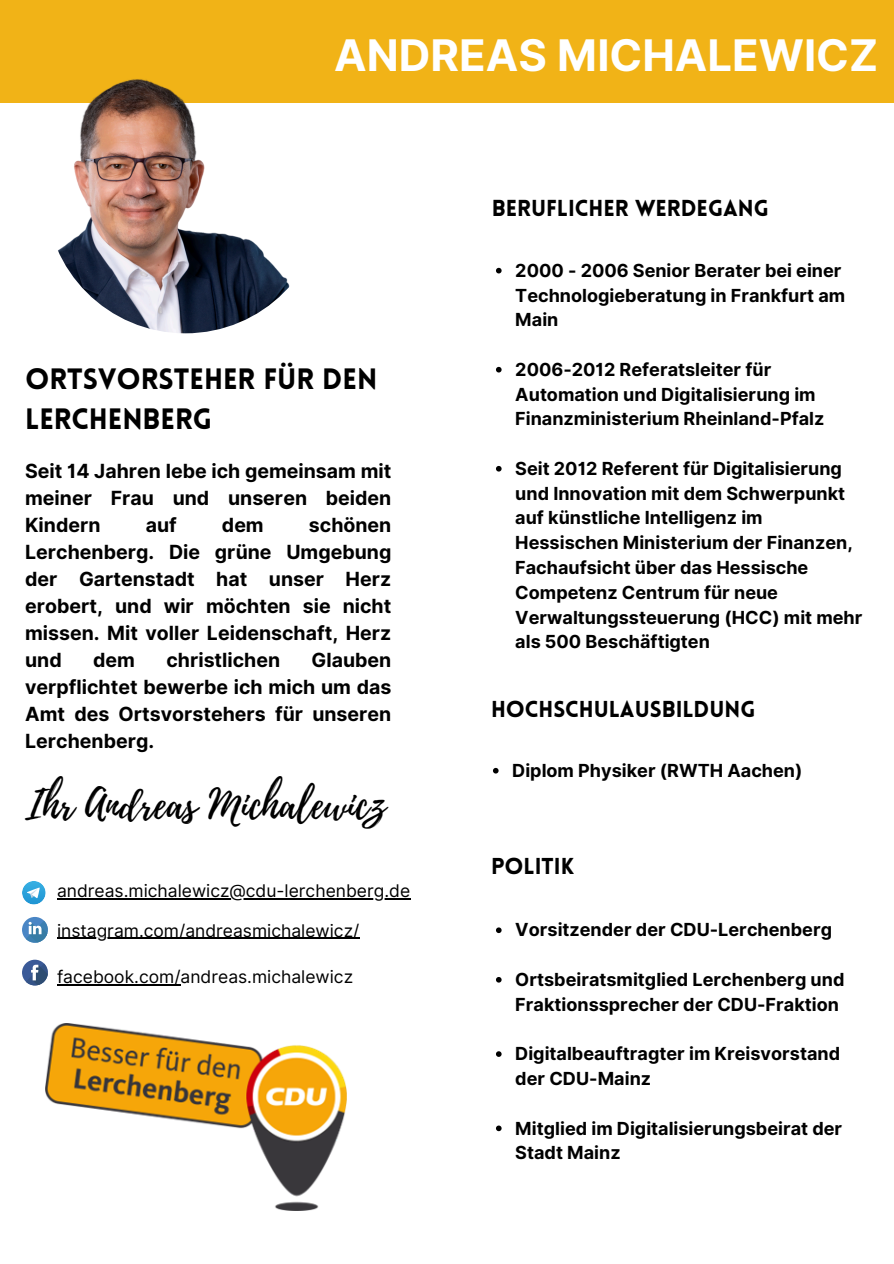
<style>
.page{position:relative;width:894px;height:1264px;background:#fff}
.page>*{position:absolute;margin:0;border:0;box-sizing:border-box;transform-origin:0 0}
.t1{font:700 43.5px "Inter";color:#fff}
.t2{font:40.2px "Playlist Script";color:#000}
.t3{font:900 28.8px/39.8px "Lovelo";color:#000}
.t4{font:900 22.5px "Lovelo";color:#000}
.t5{font:700 19.5px/27px "Inter";color:#000;text-align:justify}
.t6{font:700 18px/24.8px "Inter";color:#000}
.t7{font:17.4px "Inter";color:#000}
</style>
<div class="page">
<div style="left:0;top:0;width:893px;height:103px;background:#f1b317"></div>
<img style="left:46px;top:55px;width:278px;height:278px;border-radius:50%">
<svg style="left:22px;top:959px;width:26px;height:26px"></svg>
<svg style="left:26px;top:963px;width:22px;height:23px"></svg>
<svg style="left:22px;top:916px;width:26px;height:26px"></svg>
<svg style="left:26px;top:920px;width:22px;height:23px"></svg>
<svg style="left:22px;top:880px;width:24px;height:24px"></svg>
<svg style="left:27px;top:887px;width:13px;height:11px"></svg>
<img style="left:46px;top:1023px;width:300px;height:187px">
<hr style="left:57px;top:898px;width:353px;height:1px;background:#000">
<svg style="left:496px;top:268px;width:5px;height:5px"></svg>
<svg style="left:496px;top:367px;width:5px;height:5px"></svg>
<svg style="left:496px;top:466px;width:5px;height:5px"></svg>
<svg style="left:493px;top:768px;width:5px;height:5px"></svg>
<svg style="left:496px;top:927px;width:5px;height:6px"></svg>
<svg style="left:496px;top:977px;width:5px;height:5px"></svg>
<svg style="left:496px;top:1051px;width:5px;height:5px"></svg>
<svg style="left:496px;top:1125px;width:5px;height:6px"></svg>
<hr style="left:57px;top:937px;width:302px;height:1px;background:#000">
<hr style="left:57px;top:983px;width:123px;height:2px;background:#000">
<p class="t1" style="left:334px;top:29px;width:545px">ANDREAS MICHALEWICZ</p>
<p class="t3" style="left:25px;top:362px;width:353px">ORTSVORSTEHER FÜR DEN<br>LERCHENBERG</p>
<p class="t5" style="left:25px;top:457px;width:367px">Seit 14 Jahren lebe ich gemeinsam mit meiner Frau und unseren beiden Kindern</p>
<p class="t5" style="left:25px;top:511px;width:367px;text-indent:284px">schönen Lerchenberg. Die grüne Umgebung der Gartenstadt hat unser Herz erobert, und wir möchten sie nicht missen. Mit voller Leidenschaft, Herz und</p>
<p class="t5" style="left:146px;top:511px;width:33px">auf</p>
<p class="t5" style="left:222px;top:511px;width:43px">dem</p>
<p class="t5" style="left:93px;top:646px;width:43px">dem</p>
<p class="t5" style="left:166px;top:646px;width:115px">christlichen</p>
<p class="t5" style="left:25px;top:646px;width:367px;text-indent:286px">Glauben verpflichtet bewerbe ich mich um das Amt des Ortsvorstehers für unseren Lerchenberg.</p>
<h4 class="t2" style="left:25px;top:776px;width:361px">Ihr Andreas Michalewicz</h4>
<h4 class="t7" style="left:57px;top:880px;width:354px">andreas.michalewicz@cdu-lerchenberg.de</h4>
<p class="t7" style="left:57px;top:919px;width:304px">instagram.com/andreasmichalewicz/</p>
<p class="t7" style="left:57px;top:966px;width:297px">facebook.com/andreas.michalewicz</p>
<p class="t4" style="left:491px;top:199px;width:279px">BERUFLICHER WERDEGANG</p>
<h4 class="t6" style="left:515px;top:258px;width:331px">2000 - 2006 Senior Berater bei einer<br>Technologieberatung in Frankfurt am<br>Main</h4>
<p class="t6" style="left:515px;top:357px;width:310px">2006-2012 Referatsleiter für<br>Automation und Digitalisierung im<br>Finanzministerium Rheinland-Pfalz</p>
<h2 class="t6" style="left:515px;top:456px;width:331px">Seit 2012 Referent für Digitalisierung und Innovation mit dem Schwerpunkt auf künstliche Intelligenz im</h2>
<p class="t6" style="left:515px;top:530px;width:348px">Hessischen Ministerium der Finanzen,<br>Fachaufsicht über das Hessische<br>Competenz Centrum für neue<br>Verwaltungssteuerung (HCC) mit mehr als 500 Beschäftigten</p>
<h3 class="t4" style="left:491px;top:700px;width:266px">HOCHSCHULAUSBILDUNG</h3>
<p class="t6" style="left:512px;top:758px;width:291px">Diplom Physiker (RWTH Aachen)</p>
<h5 class="t4" style="left:491px;top:857px;width:85px">POLITIK</h5>
<p class="t6" style="left:515px;top:917px;width:318px">Vorsitzender der CDU-Lerchenberg</p>
<p class="t6" style="left:515px;top:967px;width:330px">Ortsbeiratsmitglied Lerchenberg und<br>Fraktionssprecher der CDU-Fraktion</p>
<p class="t6" style="left:515px;top:1041px;width:326px">Digitalbeauftragter im Kreisvorstand der CDU-Mainz</p>
<p class="t6" style="left:515px;top:1115px;width:328px">Mitglied im Digitalisierungsbeirat der<br>Stadt Mainz</p>
</div>
